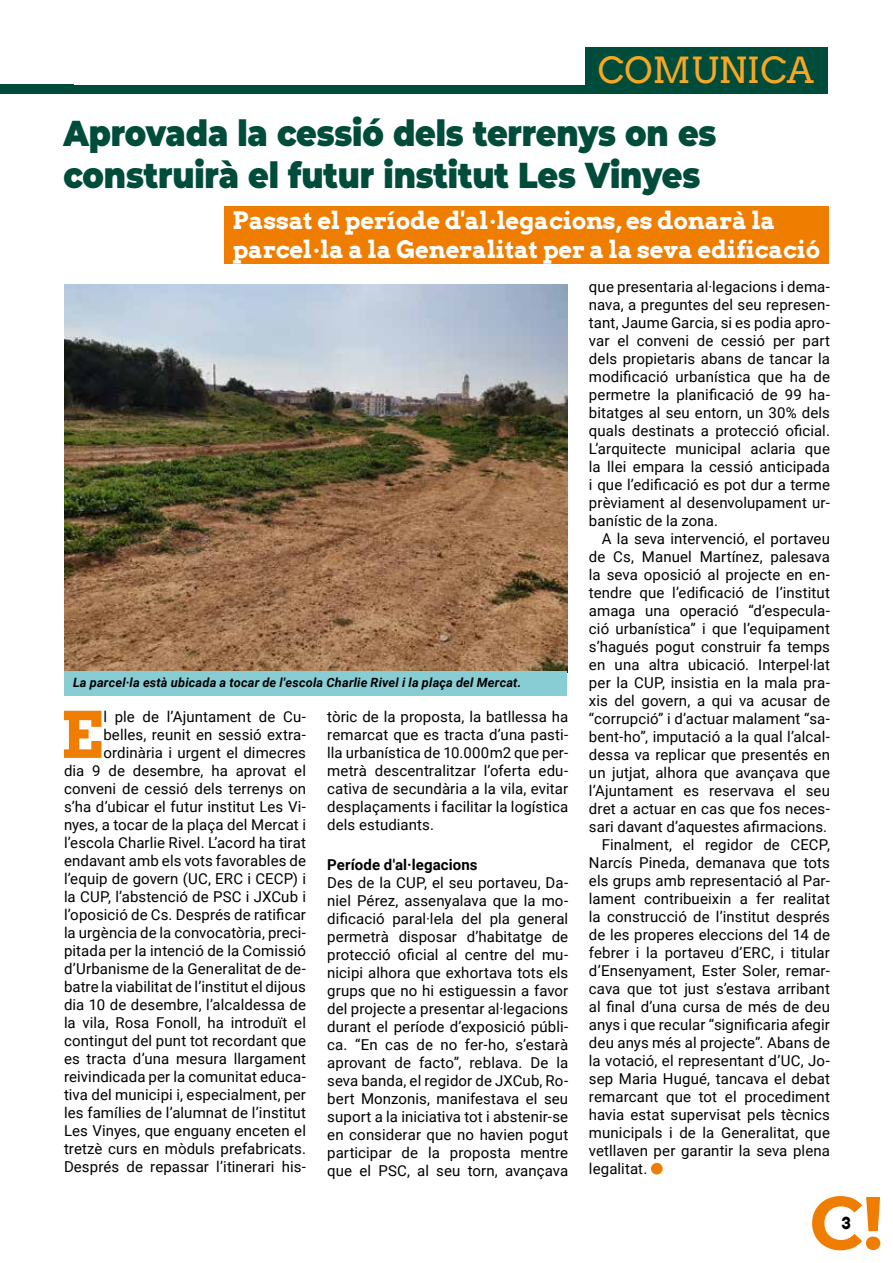
<style>
.page{position:relative;width:893px;height:1263px;background:#fff}
.page>*{position:absolute;margin:0;border:0;box-sizing:border-box;transform-origin:0 0}
.t1{font:700 63.6px "Arvo";color:#ef7d00}
.t2{font:900 36px/42px "Montserrat";letter-spacing:-.005em;color:#004c3b;scale:.88 1}
.t3{font:36px "Arvo";color:#f7a823}
.t4{font:700 24px/28.8px "Arvo";letter-spacing:-.01em;color:#fff}
.t5{font:700 16.5px "Arvo";color:#000}
.t6{font:15px/18px "Roboto";letter-spacing:.005em;color:#000;text-align:justify}
.t7{font:700 15px "Roboto";letter-spacing:.005em;color:#000}
.t8{font:italic 700 12.75px "Roboto";letter-spacing:.015em;color:#000}
</style>
<div class="page">
<svg style="left:812px;top:1196px;width:68px;height:54px"></svg>
<div style="left:585px;top:47px;width:243px;height:47px;background:#004c3b"></div>
<div style="left:63px;top:85px;width:765px;height:9px;background:#004c3b"></div>
<div style="left:0;top:84px;width:74px;height:10px;background:#004c3b"></div>
<div style="left:224px;top:207px;width:605px;height:57px;background:#ef7d00"></div>
<img style="left:65px;top:284px;width:503px;height:388px">
<div style="left:65px;top:671px;width:502px;height:25px;background:#88cdd3"></div>
<div style="left:651px;top:1163px;width:12px;height:11px;background:#ef7d00;border-radius:50%"></div>
<h2 class="t3" style="left:598px;top:48px;width:218px">COMUNICA</h2>
<h2 class="t2" style="left:63px;top:110px;width:743px">Aprovada la cessió dels terrenys on es construirà el futur institut Les Vinyes</h2>
<h3 class="t4" style="left:232px;top:206px;width:589px">Passat el període d'al·legacions, es donarà la parcel·la a la Generalitat per a la seva edificació</h3>
<p class="t8" style="left:73px;top:674px;width:450px">La parcel·la està ubicada a tocar de l'escola Charlie Rivel i la plaça del Mercat.</p>
<h1 class="t1" style="left:60px;top:695px;width:44px">E</h1>
<p class="t6" style="left:64px;top:707px;width:244px;text-align:right">l ple de l’Ajuntament de Cu&shy;belles, reunit en sessió extra&shy;ordinària i urgent el dimecres<br>dia 9 de desembre, ha aprovat el conveni de cessió dels terrenys on s’ha d’ubicar el futur institut Les Vi&shy;nyes, a tocar de la plaça del Mercat i l’escola Charlie Rivel. L’acord ha tirat endavant amb els vots favorables de l’equip de govern (UC, ERC i CECP) i la CUP, l’abstenció de PSC i JXCub i l’oposició de Cs. Després de ratificar la urgència de la convocatòria, preci&shy;pitada per la intenció de la Comissió d’Urbanisme de la Generalitat de de&shy;batre la viabilitat de l’institut el dijous dia 10 de desembre, l’alcaldessa de la vila, Rosa Fonoll, ha introduït el contingut del punt tot recordant que es tracta d’una mesura llargament reivindicada per la comunitat educa&shy;tiva del municipi i, especialment, per les famílies de l’alumnat de l’institut Les Vinyes, que enguany enceten el tretzè curs en mòduls prefabricats.<br>Després de repassar l’itinerari his-</p>
<p class="t6" style="left:327px;top:707px;width:242px">tòric de la proposta, la batllessa ha remarcat que es tracta d’una pasti&shy;lla urbanística de 10.000m2 que per&shy;metrà descentralitzar l’oferta edu&shy;cativa de secundària a la vila, evitar desplaçaments i facilitar la logística dels estudiants.</p>
<p class="t7" style="left:327px;top:854px;width:152px">Període d'al·legacions</p>
<p class="t6" style="left:327px;top:873px;width:242px">Des de la CUP, el seu portaveu, Da&shy;niel Pérez, assenyalava que la mo&shy;dificació paral·lela del pla general permetrà disposar d’habitatge de protecció oficial al centre del mu&shy;nicipi alhora que exhortava tots els grups que no hi estiguessin a favor del projecte a presentar al·legacions durant el període d’exposició públi&shy;ca. “En cas de no fer-ho, s’estarà aprovant de facto”, reblava. De la seva banda, el regidor de JXCub, Ro&shy;bert Monzonis, manifestava el seu suport a la iniciativa tot i abstenir-se en considerar que no havien pogut participar de la proposta mentre que el PSC, al seu torn, avançava</p>
<p class="t6" style="left:589px;top:277px;width:242px">que presentaria al·legacions i dema&shy;nava, a preguntes del seu represen&shy;tant, Jaume Garcia, si es podia apro&shy;var el conveni de cessió per part dels propietaris abans de tancar la modificació urbanística que ha de permetre la planificació de 99 ha&shy;bitatges al seu entorn, un 30% dels quals destinats a protecció oficial.<br>L’arquitecte municipal aclaria que la llei empara la cessió anticipada i que l’edificació es pot dur a terme prèviament al desenvolupament ur&shy;banístic de la zona.</p>
<p class="t6" style="left:602px;top:529px;width:230px">A la seva intervenció, el portaveu</p>
<p class="t6" style="left:589px;top:547px;width:242px">de Cs, Manuel Martínez, palesava</p>
<p class="t6" style="left:589px;top:565px;width:242px">la seva oposició al projecte en en-</p>
<p class="t6" style="left:589px;top:583px;width:242px">tendre que l’edificació de l’institut</p>
<p class="t6" style="left:589px;top:601px;width:242px">amaga una operació “d’especula-</p>
<p class="t6" style="left:589px;top:619px;width:242px">ció urbanística” i que l’equipament</p>
<p class="t6" style="left:589px;top:637px;width:242px">s’hagués pogut construir fa temps</p>
<p class="t6" style="left:589px;top:655px;width:242px">en una altra ubicació. Interpel·lat</p>
<p class="t6" style="left:589px;top:673px;width:242px">per la CUP, insistia en la mala pra-</p>
<p class="t6" style="left:589px;top:691px;width:242px">xis del govern, a qui va acusar de</p>
<p class="t6" style="left:589px;top:709px;width:242px">“corrupció” i d’actuar malament “sa-</p>
<p class="t6" style="left:589px;top:727px;width:242px">bent-ho”, imputació a la qual l’alcal-</p>
<p class="t6" style="left:589px;top:745px;width:242px">dessa va replicar que presentés en</p>
<p class="t6" style="left:589px;top:763px;width:242px">un jutjat, alhora que avançava que</p>
<p class="t6" style="left:589px;top:781px;width:242px">l’Ajuntament es reservava el seu</p>
<p class="t6" style="left:589px;top:799px;width:242px">dret a actuar en cas que fos neces-</p>
<p class="t6" style="left:589px;top:817px;width:240px">sari davant d’aquestes afirmacions.</p>
<p class="t6" style="left:602px;top:835px;width:230px">Finalment, el regidor de CECP,</p>
<p class="t6" style="left:589px;top:853px;width:242px">Narcís Pineda, demanava que tots</p>
<p class="t6" style="left:589px;top:871px;width:242px">els grups amb representació al Par-</p>
<p class="t6" style="left:589px;top:889px;width:242px">lament contribueixin a fer realitat</p>
<p class="t6" style="left:589px;top:907px;width:242px">la construcció de l’institut després</p>
<p class="t6" style="left:589px;top:925px;width:242px">de les properes eleccions del 14 de</p>
<p class="t6" style="left:589px;top:943px;width:242px">febrer i la portaveu d’ERC, i titular</p>
<p class="t6" style="left:589px;top:961px;width:242px">d’Ensenyament, Ester Soler, remar-</p>
<p class="t6" style="left:589px;top:979px;width:242px">cava que tot just s’estava arribant</p>
<p class="t6" style="left:589px;top:997px;width:242px">al final d’una cursa de més de deu</p>
<p class="t6" style="left:589px;top:1015px;width:242px">anys i que recular “significaria afegir</p>
<p class="t6" style="left:589px;top:1033px;width:242px">deu anys més al projecte”. Abans de</p>
<p class="t6" style="left:589px;top:1051px;width:242px">la votació, el representant d’UC, Jo-</p>
<p class="t6" style="left:589px;top:1069px;width:242px">sep Maria Hugué, tancava el debat</p>
<p class="t6" style="left:589px;top:1087px;width:242px">remarcant que tot el procediment</p>
<p class="t6" style="left:589px;top:1105px;width:242px">havia estat supervisat pels tècnics</p>
<p class="t6" style="left:589px;top:1123px;width:242px">municipals i de la Generalitat, que</p>
<p class="t6" style="left:589px;top:1141px;width:242px">vetllaven per garantir la seva plena</p>
<p class="t6" style="left:589px;top:1159px;width:60px">legalitat.</p>
<p class="t5" style="left:842px;top:1212px;width:10px">3</p>
</div>
